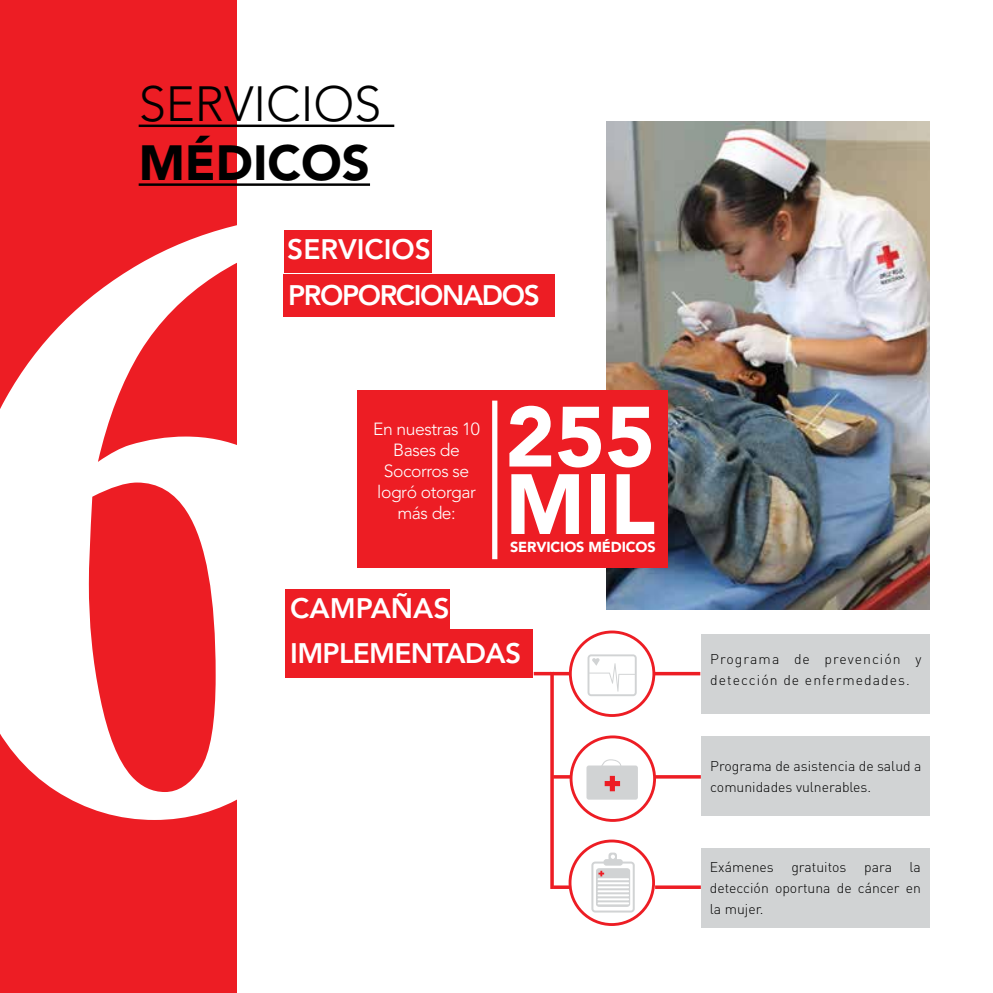
<style>
.page{position:relative;width:993px;height:993px;background:#fff}
.page>*{position:absolute;margin:0;border:0;box-sizing:border-box;transform-origin:0 0}
.t1{font:700 879.55px "Times New Roman";color:#fff}
.t2{font:900 84.35px/67.4px "Avenir";color:#fff}
.t3{font:300 49px "Avenir";color:#000}
.t4{font:900 49px "Avenir";color:#000}
.t5{font:800 28px "Avenir";color:#fff}
.t6{font:800 28px "Avenir";letter-spacing:-.05em;color:#fff}
.t7{font:800 28px "Avenir";letter-spacing:-.025em;color:#fff}
.t8{font:300 17.5px/21px "Avenir";letter-spacing:-.025em;color:#fff;text-align:center}
.t9{font:900 14.35px "Avenir";letter-spacing:-.01em;color:#fff}
.t10{font:300 14px/21px "DIN Pro";color:#000}
.t11{font:300 14px/21px "DIN Pro";letter-spacing:.075em;color:#000}
</style>
<div class="page">
<div style="left:0;top:0;width:236px;height:992px;background:#ed1d24"></div>
<div style="left:700px;top:634px;width:229px;height:80px;background:#d1d3d4"></div>
<div style="left:700px;top:735px;width:229px;height:80px;background:#d1d3d4"></div>
<div style="left:700px;top:847px;width:229px;height:80px;background:#d1d3d4"></div>
<hr style="left:550px;top:671px;width:3px;height:217px;background:#ed1d24">
<img style="left:606px;top:122px;width:323px;height:487px">
<hr style="left:139px;top:124px;width:255px;height:3px;background:#000">
<hr style="left:139px;top:183px;width:231px;height:3px;background:#000">
<div style="left:357px;top:390px;width:310px;height:177px;background:#ed1d24"></div>
<div style="left:492px;top:400px;width:5px;height:159px;background:#fff"></div>
<div style="left:285px;top:588px;width:164px;height:42px;background:#ed1d24"></div>
<div style="left:285px;top:629px;width:247px;height:48px;background:#ed1d24"></div>
<svg style="left:587px;top:654px;width:49px;height:42px"></svg>
<div style="left:568px;top:630px;width:87px;height:86px;border:3px solid #ed1d24;border-radius:50%"></div>
<div style="left:569px;top:735px;width:86px;height:86px;border:3px solid #ed1d24;border-radius:50%"></div>
<div style="left:586px;top:765px;width:51px;height:34px;background:#d1d3d4;border-radius:2px"></div>
<svg style="left:601px;top:759px;width:20px;height:7px"></svg>
<svg style="left:604px;top:775px;width:16px;height:16px"></svg>
<div style="left:568px;top:839px;width:86px;height:86px;border:3px solid #ed1d24;border-radius:50%"></div>
<svg style="left:591px;top:852px;width:43px;height:60px"></svg>
<svg style="left:654px;top:671px;width:46px;height:4px"></svg>
<svg style="left:553px;top:671px;width:17px;height:4px"></svg>
<svg style="left:533px;top:671px;width:18px;height:4px"></svg>
<hr style="left:655px;top:885px;width:45px;height:3px;background:#ed1d24">
<hr style="left:553px;top:885px;width:17px;height:3px;background:#ed1d24">
<svg style="left:655px;top:774px;width:45px;height:4px"></svg>
<svg style="left:553px;top:774px;width:17px;height:4px"></svg>
<div style="left:284px;top:230px;width:148px;height:42px;background:#ed1d24"></div>
<div style="left:283px;top:274px;width:271px;height:42px;background:#ed1d24"></div>
<h3 class="t3" style="left:139px;top:75px;width:244px">SERVICIOS</h3>
<h3 class="t4" style="left:139px;top:133px;width:233px">MÉDICOS</h3>
<h1 class="t1" style="left:-74px;top:-95px;width:441px">6</h1>
<h3 class="t5" style="left:287px;top:233px;width:145px">SERVICIOS</h3>
<h3 class="t6" style="left:288px;top:278px;width:253px">PROPORCIONADOS</h3>
<h2 class="t2" style="left:505px;top:402px;width:151px">255<br>MIL</h2>
<p class="t8" style="left:373px;top:418px;width:108px">En nuestras 10<br>Bases de<br>Socorros se logró otorgar más de:</p>
<p class="t9" style="left:510px;top:538px;width:147px">SERVICIOS MÉDICOS</p>
<h3 class="t5" style="left:290px;top:591px;width:161px">CAMPAÑAS</h3>
<h3 class="t7" style="left:290px;top:636px;width:232px">IMPLEMENTADAS</h3>
<p class="t11" style="left:710px;top:647px;width:212px">Programa de prevención y detección de enfermedades.</p>
<p class="t10" style="left:710px;top:754px;width:212px">Programa de asistencia de salud a comunidades vulnerables.</p>
<p class="t10" style="left:709px;top:855px;width:65px">Exámenes</p>
<p class="t10" style="left:791px;top:855px;width:57px">gratuitos</p>
<p class="t10" style="left:863px;top:855px;width:29px">para</p>
<p class="t10" style="left:709px;top:855px;width:212px;text-align:justify;text-indent:200px">la detección oportuna de cáncer en la mujer.</p>
</div>
